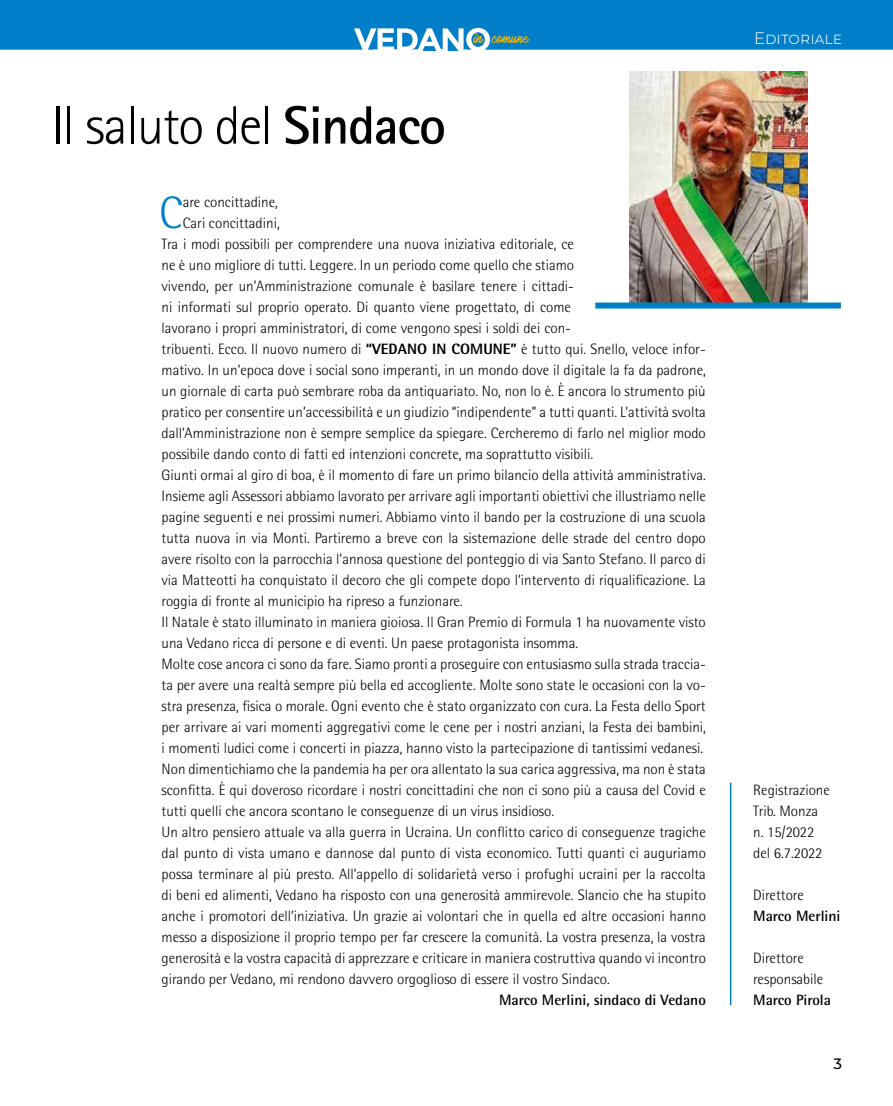
<style>
.page{position:relative;width:893px;height:1106px;background:#fff}
.page>*{position:absolute;margin:0;border:0;box-sizing:border-box;transform-origin:0 0}
.t1{font:300 54px "Rotis Sans Serif Std";letter-spacing:-.025em;color:#000}
.t2{font:300 45.45px "Rotis Semi Sans Std";color:#007ec7}
.t3{font:300 16.5px "Montserrat";color:#fff}
.t4{font:300 15px/21px "Rotis Semi Sans Std";color:#000}
.t5{font:700 15px "Rotis Semi Sans Std";color:#000}
.t6{font:500 15px "Montserrat";color:#000}
.t7{font:12.75px "Mark My Words";color:#fab600}
.s1{font-weight:700}
.s2{font-weight:800}
</style>
<div class="page">
<div style="left:0;top:0;width:893px;height:50px;background:#007ec7"></div>
<svg style="left:0;top:28px;width:893px;height:23px"></svg>
<img style="left:629px;top:71px;width:179px;height:231px">
<div style="left:595px;top:302px;width:246px;height:6px;background:#007ec7"></div>
<hr style="left:730px;top:782px;width:1px;height:223px;background:#007ec7">
<h1 class="t1" style="left:51px;top:94px;width:396px">Il saluto del <span class="s1">Sindaco</span></h1>
<p class="t7" style="left:474px;top:31px;width:56px">in comune</p>
<h2 class="t2" style="left:159px;top:186px;width:25px">C</h2>
<p class="t4" style="left:183px;top:191px;width:97px">are concittadine,</p>
<p class="t4" style="left:183px;top:212px;width:98px">Cari concittadini,</p>
<p class="t4" style="left:162px;top:233px;width:414px">Tra i modi possibili per comprendere una nuova iniziativa editoriale, ce</p>
<p class="t4" style="left:162px;top:254px;width:414px">ne è uno migliore di tutti. Leggere. In un periodo come quello che stiamo</p>
<p class="t4" style="left:162px;top:275px;width:414px">vivendo, per un’Amministrazione comunale è basilare tenere i cittadi-</p>
<p class="t4" style="left:162px;top:296px;width:411px">ni informati sul proprio operato. Di quanto viene progettato, di come</p>
<p class="t4" style="left:162px;top:317px;width:411px">lavorano i propri amministratori, di come vengono spesi i soldi dei con-</p>
<p class="t4" style="left:162px;top:338px;width:546px">tribuenti. Ecco. Il nuovo numero di <span class="s2">“VEDANO IN COMUNE”</span> è tutto qui. Snello, veloce infor-</p>
<p class="t4" style="left:162px;top:359px;width:546px">mativo. In un’epoca dove i social sono imperanti, in un mondo dove il digitale la fa da padrone,</p>
<p class="t4" style="left:162px;top:380px;width:546px">un giornale di carta può sembrare roba da antiquariato. No, non lo è. È ancora lo strumento più</p>
<p class="t4" style="left:162px;top:401px;width:546px">pratico per consentire un’accessibilità e un giudizio “indipendente” a tutti quanti. L’attività svolta</p>
<p class="t4" style="left:162px;top:422px;width:546px">dall’Amministrazione non è sempre semplice da spiegare. Cercheremo di farlo nel miglior modo</p>
<p class="t4" style="left:162px;top:443px;width:433px">possibile dando conto di fatti ed intenzioni concrete, ma soprattutto visibili.</p>
<p class="t4" style="left:162px;top:464px;width:546px">Giunti ormai al giro di boa, è il momento di fare un primo bilancio della attività amministrativa.</p>
<p class="t4" style="left:162px;top:485px;width:546px">Insieme agli Assessori abbiamo lavorato per arrivare agli importanti obiettivi che illustriamo nelle</p>
<p class="t4" style="left:162px;top:506px;width:546px">pagine seguenti e nei prossimi numeri. Abbiamo vinto il bando per la costruzione di una scuola</p>
<p class="t4" style="left:162px;top:527px;width:546px">tutta nuova in via Monti. Partiremo a breve con la sistemazione delle strade del centro dopo</p>
<p class="t4" style="left:162px;top:548px;width:546px">avere risolto con la parrocchia l’annosa questione del ponteggio di via Santo Stefano. Il parco di</p>
<p class="t4" style="left:162px;top:569px;width:546px">via Matteotti ha conquistato il decoro che gli compete dopo l’intervento di riqualificazione. La</p>
<p class="t4" style="left:162px;top:590px;width:303px">roggia di fronte al municipio ha ripreso a funzionare.</p>
<p class="t4" style="left:162px;top:611px;width:546px">Il Natale è stato illuminato in maniera gioiosa. Il Gran Premio di Formula 1 ha nuovamente visto</p>
<p class="t4" style="left:162px;top:632px;width:418px">una Vedano ricca di persone e di eventi. Un paese protagonista insomma.</p>
<p class="t4" style="left:162px;top:653px;width:546px">Molte cose ancora ci sono da fare. Siamo pronti a proseguire con entusiasmo sulla strada traccia-</p>
<p class="t4" style="left:162px;top:674px;width:546px">ta per avere una realtà sempre più bella ed accogliente. Molte sono state le occasioni con la vo-</p>
<p class="t4" style="left:162px;top:695px;width:546px">stra presenza, fisica o morale. Ogni evento che è stato organizzato con cura. La Festa dello Sport</p>
<p class="t4" style="left:162px;top:716px;width:546px">per arrivare ai vari momenti aggregativi come le cene per i nostri anziani, la Festa dei bambini,</p>
<p class="t4" style="left:162px;top:737px;width:543px">i momenti ludici come i concerti in piazza, hanno visto la partecipazione di tantissimi vedanesi.</p>
<p class="t4" style="left:162px;top:758px;width:546px">Non dimentichiamo che la pandemia ha per ora allentato la sua carica aggressiva, ma non è stata</p>
<p class="t4" style="left:162px;top:779px;width:546px">sconfitta. È qui doveroso ricordare i nostri concittadini che non ci sono più a causa del Covid e</p>
<p class="t4" style="left:162px;top:800px;width:394px">tutti quelli che ancora scontano le conseguenze di un virus insidioso.</p>
<p class="t4" style="left:162px;top:821px;width:546px">Un altro pensiero attuale va alla guerra in Ucraina. Un conflitto carico di conseguenze tragiche</p>
<p class="t4" style="left:162px;top:842px;width:546px">dal punto di vista umano e dannose dal punto di vista economico. Tutti quanti ci auguriamo</p>
<p class="t4" style="left:162px;top:863px;width:546px">possa terminare al più presto. All’appello di solidarietà verso i profughi ucraini per la raccolta</p>
<p class="t4" style="left:162px;top:884px;width:546px">di beni ed alimenti, Vedano ha risposto con una generosità ammirevole. Slancio che ha stupito</p>
<p class="t4" style="left:162px;top:905px;width:546px">anche i promotori dell’iniziativa. Un grazie ai volontari che in quella ed altre occasioni hanno</p>
<p class="t4" style="left:162px;top:926px;width:546px">messo a disposizione il proprio tempo per far crescere la comunità. La vostra presenza, la vostra</p>
<p class="t4" style="left:162px;top:947px;width:546px">generosità e la vostra capacità di apprezzare e criticare in maniera costruttiva quando vi incontro</p>
<p class="t4" style="left:162px;top:968px;width:450px">girando per Vedano, mi rendono davvero orgoglioso di essere il vostro Sindaco.</p>
<p class="t5" style="left:499px;top:990px;width:208px">Marco Merlini, sindaco di Vedano</p>
<p class="t3" style="left:754px;top:27px;width:89px">Editoriale</p>
<p class="t4" style="left:753px;top:779px;width:78px">Registrazione<br>Trib. Monza n. 15/2022 del 6.7.2022</p>
<p class="t4" style="left:753px;top:884px;width:52px">Direttore</p>
<p class="t5" style="left:753px;top:906px;width:89px">Marco Merlini</p>
<p class="t4" style="left:753px;top:947px;width:72px">Direttore responsabile</p>
<p class="t5" style="left:753px;top:990px;width:79px">Marco Pirola</p>
<p class="t6" style="left:833px;top:1053px;width:10px">3</p>
</div>
